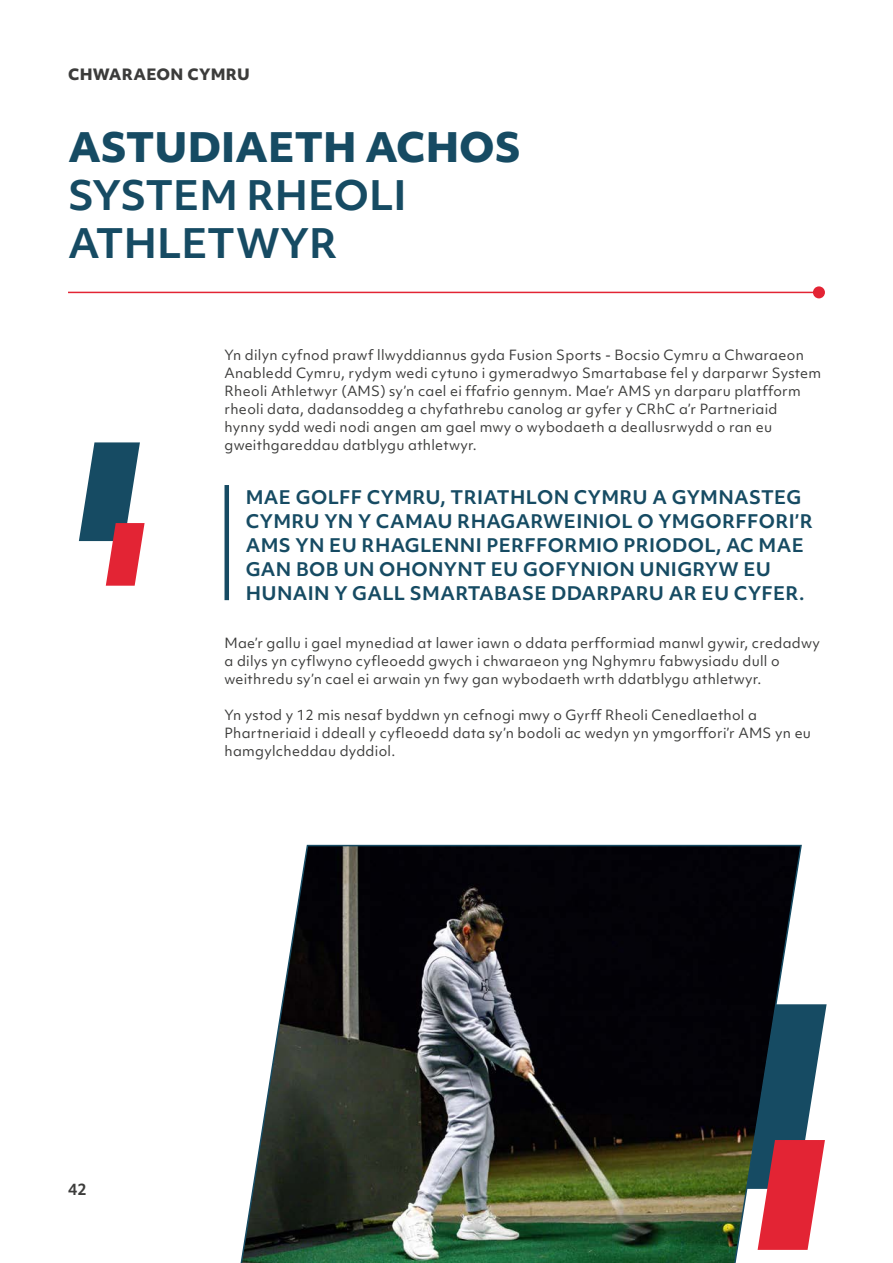
<style>
.page{position:relative;width:893px;height:1263px;background:#fff}
.page>*{position:absolute;margin:0;border:0;box-sizing:border-box;transform-origin:0 0}
.t1{font:700 39px/48px "Objektiv Mk 1";color:#164b63}
.t2{font:800 39px "Objektiv Mk 1";color:#164b63}
.t3{font:700 18px/24px "Objektiv Mk 1";letter-spacing:.02em;color:#164b63}
.t4{font:800 15px "Objektiv Mk 1";letter-spacing:.02em;color:#3c3c3b}
.t5{font:700 15px "Objektiv Mk 1";color:#3c3c3b}
.t6{font:13.5px/18px "Objektiv Mk 1";letter-spacing:.02em;color:#3c3c3b}
</style>
<div class="page">
<hr style="left:68px;top:292px;width:751px;height:1px;background:#e32434">
<div style="left:813px;top:286px;width:12px;height:12px;background:#e32434;border-radius:50%"></div>
<svg style="left:79px;top:442px;width:66px;height:144px"></svg>
<svg style="left:803px;top:1004px;width:24px;height:246px"></svg>
<hr style="left:225px;top:485px;width:4px;height:115px;background:#164b63">
<img style="left:240px;top:844px;width:563px;height:419px">
<p class="t4" style="left:68px;top:64px;width:183px">CHWARAEON CYMRU</p>
<h1 class="t2" style="left:68px;top:119px;width:454px">ASTUDIAETH ACHOS</h1>
<h1 class="t1" style="left:68px;top:171px;width:340px">SYSTEM RHEOLI<br>ATHLETWYR</h1>
<p class="t6" style="left:225px;top:346px;width:598px">Yn dilyn cyfnod prawf llwyddiannus gyda Fusion Sports - Bocsio Cymru a Chwaraeon Anabledd Cymru, rydym wedi cytuno i gymeradwyo Smartabase fel y darparwr System Rheoli Athletwyr (AMS) sy’n cael ei ffafrio gennym. Mae’r AMS yn darparu platfform rheoli data, dadansoddeg a chyfathrebu canolog ar gyfer y CRhC a’r Partneriaid<br>hynny sydd wedi nodi angen am gael mwy o wybodaeth a deallusrwydd o ran eu gweithgareddau datblygu athletwyr.</p>
<h2 class="t3" style="left:246px;top:485px;width:568px">MAE GOLFF CYMRU, TRIATHLON CYMRU A GYMNASTEG CYMRU YN Y CAMAU RHAGARWEINIOL O YMGORFFORI’R AMS YN EU RHAGLENNI PERFFORMIO PRIODOL, AC MAE GAN BOB UN OHONYNT EU GOFYNION UNIGRYW EU HUNAIN Y GALL SMARTABASE DDARPARU AR EU CYFER.</h2>
<p class="t6" style="left:225px;top:634px;width:597px">Mae’r gallu i gael mynediad at lawer iawn o ddata perfformiad manwl gywir, credadwy a dilys yn cyflwyno cyfleoedd gwych i chwaraeon yng Nghymru fabwysiadu dull o weithredu sy’n cael ei arwain yn fwy gan wybodaeth wrth ddatblygu athletwyr.</p>
<p class="t6" style="left:225px;top:706px;width:588px">Yn ystod y 12 mis nesaf byddwn yn cefnogi mwy o Gyrff Rheoli Cenedlaethol a<br>Phartneriaid i ddeall y cyfleoedd data sy’n bodoli ac wedyn yn ymgorffori’r AMS yn eu hamgylcheddau dyddiol.</p>
<p class="t5" style="left:68px;top:1179px;width:20px">42</p>
</div>
